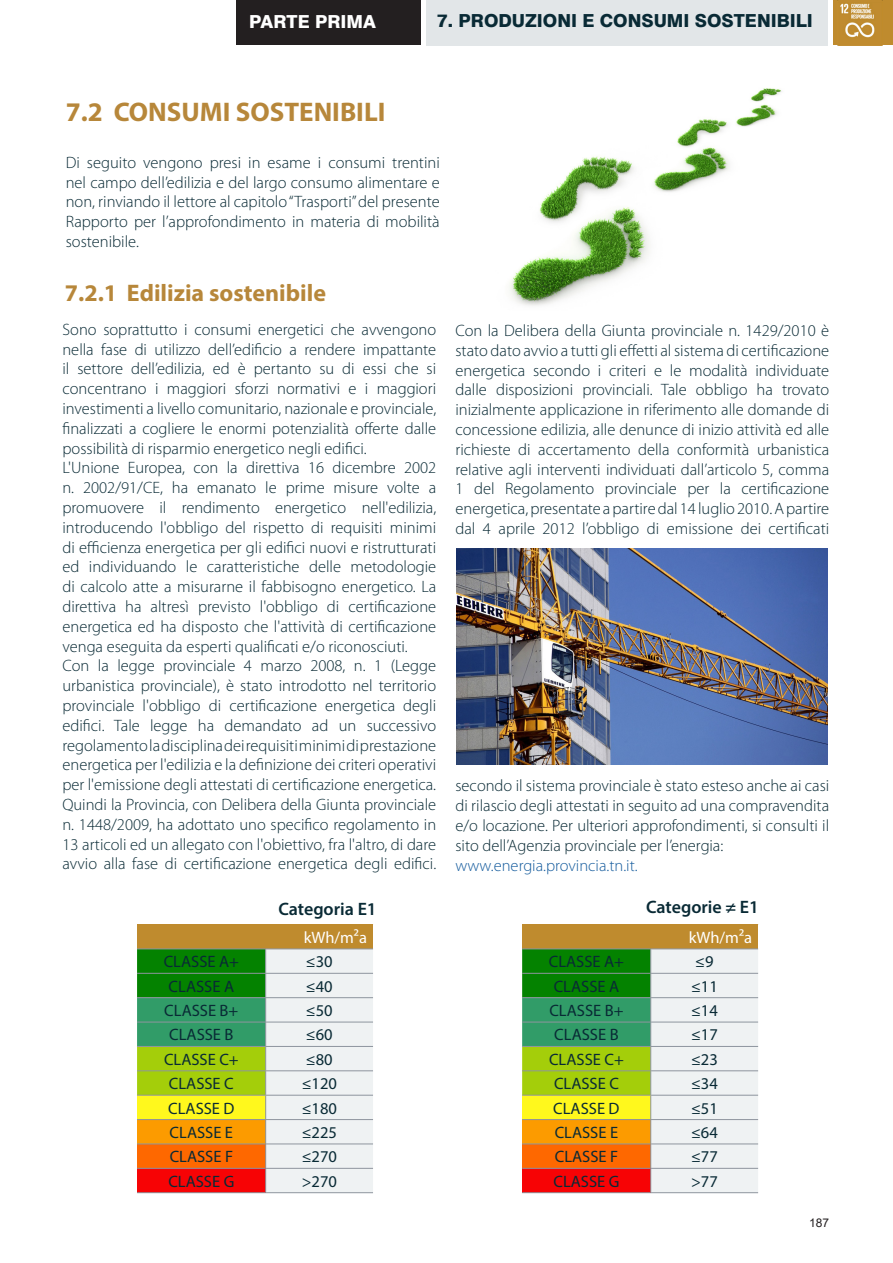
<style>
.page{position:relative;width:893px;height:1263px;background:#fff}
.page>*{position:absolute;margin:0;border:0;box-sizing:border-box;transform-origin:0 0}
.Titolone_1_1{font:700 27px "Myriad Pro";color:#b7873a}
.Titolone_1_1-2{font:700 24px "Myriad Pro";color:#b7873a}
.t1{font:800 18px "Swiss 721 BT";color:#092a35}
.testo{font:600 18px "Myriad Pro";color:#092a35}
.t2{font:800 18px "Swiss 721 BT";color:#fff}
.testo-2{font:300 16.5px/19.8px "Myriad Pro";color:#092a35;text-align:justify}
.testo-3{font:16.5px "Myriad Pro";color:#092a35}
.testo-4{font:300 16.5px "Myriad Pro";color:#175d9e}
.testo-5{font:16.5px "Myriad Pro";color:#fff}
.t3{font:12px "Arial";color:#231f20}
</style>
<div class="page">
<div style="left:236px;top:0;width:185px;height:45px;background:#231f20"></div>
<div style="left:426px;top:0;width:402px;height:45px;background:#e2e6e8"></div>
<img style="left:833px;top:0;width:60px;height:45px">
<img style="left:838px;top:0;width:44px;height:45px">
<img style="left:509px;top:88px;width:273px;height:218px">
<div style="left:137px;top:924px;width:236px;height:25px;background:#bf8b2e"></div>
<hr style="left:137px;top:948px;width:129px;height:1px;background:#8e959e">
<hr style="left:266px;top:948px;width:107px;height:1px;background:#8e959e">
<svg style="left:137px;top:949px;width:236px;height:243px"></svg>
<hr style="left:137px;top:1192px;width:129px;height:1px;background:#8e959e">
<hr style="left:266px;top:1192px;width:107px;height:1px;background:#8e959e">
<div style="left:522px;top:924px;width:236px;height:25px;background:#bf8b2e"></div>
<hr style="left:522px;top:948px;width:129px;height:1px;background:#8e959e">
<hr style="left:651px;top:948px;width:107px;height:1px;background:#8e959e">
<svg style="left:522px;top:949px;width:236px;height:243px"></svg>
<hr style="left:522px;top:1192px;width:129px;height:1px;background:#8e959e">
<hr style="left:651px;top:1192px;width:107px;height:1px;background:#8e959e">
<img style="left:457px;top:549px;width:370px;height:216px">
<p class="t2" style="left:249px;top:11px;width:128px">PARTE PRIMA</p>
<p class="t1" style="left:437px;top:10px;width:377px">7. PRODUZIONI E CONSUMI SOSTENIBILI</p>
<p class="Titolone_1_1" style="left:66px;top:94px;width:321px">7.2 CONSUMI SOSTENIBILI</p>
<p class="testo-2" style="left:66px;top:153px;width:375px">Di seguito vengono presi in esame i consumi trentini nel campo dell’edilizia e del largo consumo alimentare e non, rinviando il lettore al capitolo “Trasporti” del presente Rapporto per l’approfondimento in materia di mobilità sostenibile.</p>
<p class="Titolone_1_1-2" style="left:65px;top:277px;width:263px">7.2.1 Edilizia sostenibile</p>
<p class="testo-2" style="left:62px;top:320px;width:375px">Sono soprattutto i consumi energetici che avvengono nella fase di utilizzo dell’edificio a rendere impattante il settore dell’edilizia, ed è pertanto su di essi che si concentrano i maggiori sforzi normativi e i maggiori investimenti a livello comunitario, nazionale e provinciale, finalizzati a cogliere le enormi potenzialità offerte dalle possibilità di risparmio energetico negli edifici.</p>
<p class="testo-2" style="left:62px;top:458px;width:375px">L'Unione Europea, con la direttiva 16 dicembre 2002 n. 2002/91/CE, ha emanato le prime misure volte a promuovere il rendimento energetico nell'edilizia, introducendo l'obbligo del rispetto di requisiti minimi di efficienza energetica per gli edifici nuovi e ristrutturati ed individuando le caratteristiche delle metodologie di calcolo atte a misurarne il fabbisogno energetico. La direttiva ha altresì previsto l'obbligo di certificazione energetica ed ha disposto che l'attività di certificazione venga eseguita da esperti qualificati e/o riconosciuti.</p>
<p class="testo-2" style="left:62px;top:656px;width:375px">Con la legge provinciale 4 marzo 2008, n. 1 (Legge urbanistica provinciale), è stato introdotto nel territorio provinciale l'obbligo di certificazione energetica degli edifici. Tale legge ha demandato ad un successivo regolamento la disciplina dei requisiti minimi di prestazione energetica per l'edilizia e la definizione dei criteri operativi per l'emissione degli attestati di certificazione energetica.<br>Quindi la Provincia, con Delibera della Giunta provinciale n. 1448/2009, ha adottato uno specifico regolamento in 13 articoli ed un allegato con l'obiettivo, fra l'altro, di dare avvio alla fase di certificazione energetica degli edifici.</p>
<p class="testo-2" style="left:455px;top:321px;width:375px">Con la Delibera della Giunta provinciale n. 1429/2010 è stato dato avvio a tutti gli effetti al sistema di certificazione energetica secondo i criteri e le modalità individuate dalle disposizioni provinciali. Tale obbligo ha trovato inizialmente applicazione in riferimento alle domande di concessione edilizia, alle denunce di inizio attività ed alle richieste di accertamento della conformità urbanistica relative agli interventi individuati dall’articolo 5, comma 1 del Regolamento provinciale per la certificazione energetica, presentate a partire dal 14 luglio 2010. A partire dal 4 aprile 2012 l’obbligo di emissione dei certificati</p>
<p class="testo-2" style="left:455px;top:776px;width:375px">secondo il sistema provinciale è stato esteso anche ai casi di rilascio degli attestati in seguito ad una compravendita e/o locazione. Per ulteriori approfondimenti, si consulti il sito dell’Agenzia provinciale per l’energia:</p>
<p class="testo-4" style="left:455px;top:856px;width:184px">www.energia.provincia.tn.it.</p>
<p class="testo" style="left:278px;top:897px;width:100px">Categoria E1</p>
<p class="testo" style="left:646px;top:895px;width:114px">Categorie ≠ E1</p>
<p class="testo-5" style="left:304px;top:927px;width:65px">kWh/m2a</p>
<p class="testo-3" style="left:164px;top:951px;width:77px">CLASSE A+</p>
<p class="testo-3" style="left:306px;top:951px;width:28px">≤30</p>
<p class="testo-3" style="left:169px;top:976px;width:67px">CLASSE A</p>
<p class="testo-3" style="left:306px;top:976px;width:28px">≤40</p>
<p class="testo-3" style="left:164px;top:1000px;width:76px">CLASSE B+</p>
<p class="testo-3" style="left:306px;top:1000px;width:28px">≤50</p>
<p class="testo-3" style="left:169px;top:1025px;width:66px">CLASSE B</p>
<p class="testo-3" style="left:306px;top:1025px;width:28px">≤60</p>
<p class="testo-3" style="left:164px;top:1049px;width:76px">CLASSE C+</p>
<p class="testo-3" style="left:306px;top:1049px;width:28px">≤80</p>
<p class="testo-3" style="left:169px;top:1073px;width:66px">CLASSE C</p>
<p class="testo-3" style="left:302px;top:1073px;width:37px">≤120</p>
<p class="testo-3" style="left:168px;top:1098px;width:68px">CLASSE D</p>
<p class="testo-3" style="left:302px;top:1098px;width:37px">≤180</p>
<p class="testo-3" style="left:170px;top:1122px;width:65px">CLASSE E</p>
<p class="testo-3" style="left:302px;top:1122px;width:37px">≤225</p>
<p class="testo-3" style="left:170px;top:1146px;width:65px">CLASSE F</p>
<p class="testo-3" style="left:302px;top:1146px;width:37px">≤270</p>
<p class="testo-3" style="left:168px;top:1171px;width:67px">CLASSE G</p>
<p class="testo-3" style="left:302px;top:1171px;width:37px">&gt;270</p>
<p class="testo-5" style="left:689px;top:927px;width:65px">kWh/m2a</p>
<p class="testo-3" style="left:549px;top:951px;width:77px">CLASSE A+</p>
<p class="testo-3" style="left:695px;top:951px;width:20px">≤9</p>
<p class="testo-3" style="left:554px;top:976px;width:67px">CLASSE A</p>
<p class="testo-3" style="left:691px;top:976px;width:28px">≤11</p>
<p class="testo-3" style="left:549px;top:1000px;width:76px">CLASSE B+</p>
<p class="testo-3" style="left:691px;top:1000px;width:28px">≤14</p>
<p class="testo-3" style="left:554px;top:1025px;width:66px">CLASSE B</p>
<p class="testo-3" style="left:691px;top:1025px;width:28px">≤17</p>
<p class="testo-3" style="left:549px;top:1049px;width:76px">CLASSE C+</p>
<p class="testo-3" style="left:691px;top:1049px;width:28px">≤23</p>
<p class="testo-3" style="left:554px;top:1073px;width:66px">CLASSE C</p>
<p class="testo-3" style="left:691px;top:1073px;width:28px">≤34</p>
<p class="testo-3" style="left:553px;top:1098px;width:68px">CLASSE D</p>
<p class="testo-3" style="left:691px;top:1098px;width:28px">≤51</p>
<p class="testo-3" style="left:555px;top:1122px;width:65px">CLASSE E</p>
<p class="testo-3" style="left:691px;top:1122px;width:28px">≤64</p>
<p class="testo-3" style="left:555px;top:1146px;width:65px">CLASSE F</p>
<p class="testo-3" style="left:691px;top:1146px;width:28px">≤77</p>
<p class="testo-3" style="left:553px;top:1171px;width:67px">CLASSE G</p>
<p class="testo-3" style="left:691px;top:1171px;width:28px">&gt;77</p>
<p class="t3" style="left:809px;top:1214px;width:22px">187</p>
</div>
